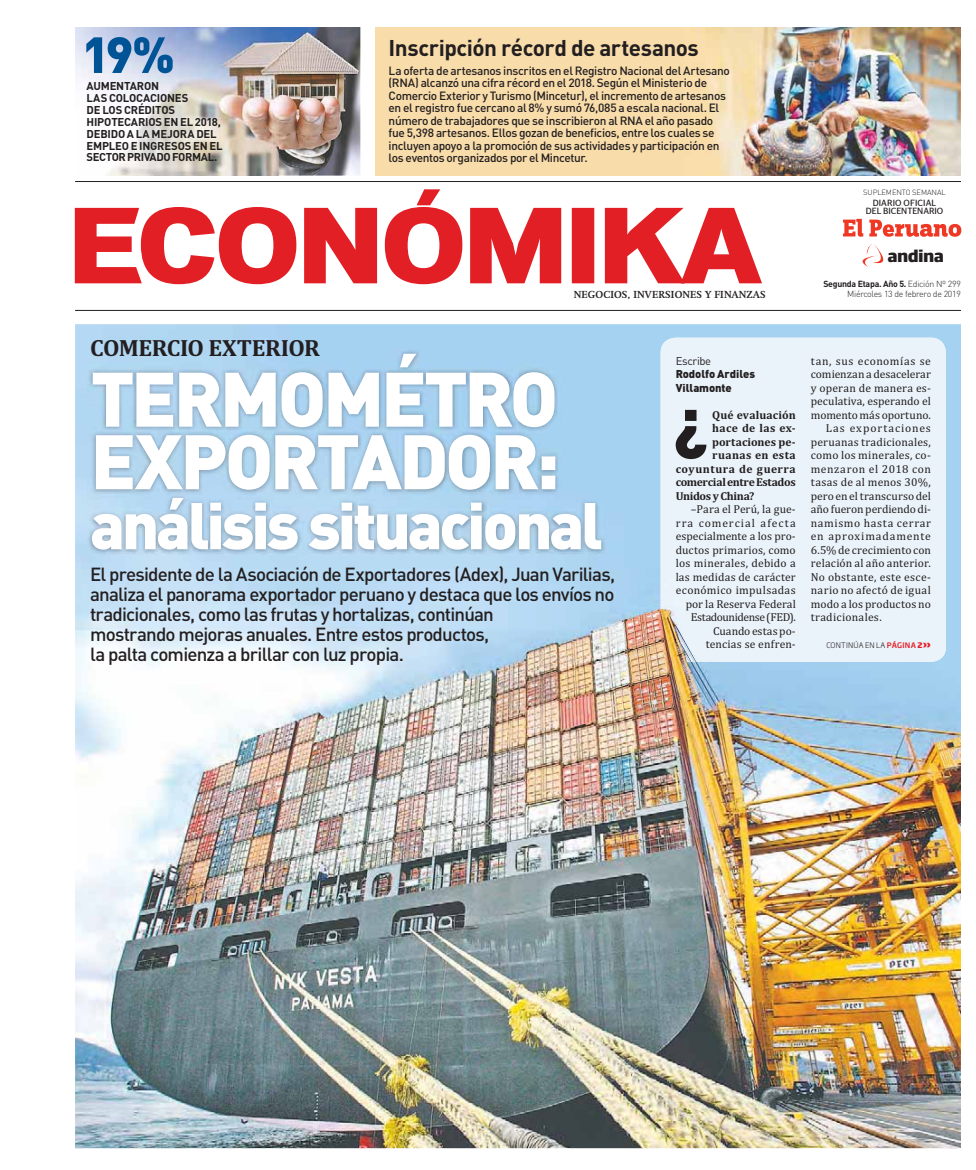
<style>
.page{position:relative;width:976px;height:1170px;background:#fff}
.page>*{position:absolute;margin:0;border:0;box-sizing:border-box;transform-origin:0 0}
.t1{font:900 75.88px/62.5px "DIN Pro";letter-spacing:-.045em;color:#fff}
.t2{font:900 68.5px "DIN Pro";color:#231f20}
.t3{font:900 65px "DIN Pro";letter-spacing:-.05em;color:#fff}
.t4{font:900 50px "DIN Pro";color:#005496}
.t5{font:700 23.75px "Cambria";letter-spacing:-.02em;color:#231f20}
.t6{font:700 22.5px "DIN Pro";letter-spacing:-.025em;color:#231f20}
.t7{font:500 18.75px/20px "DIN Pro";letter-spacing:-.045em;color:#231f20}
.t8{font:800 15.88px "Soho Gothic Pro";letter-spacing:-.04em;color:#231f20}
.t9{font:500 11.88px/12.5px "DIN Pro";letter-spacing:-.03em;color:#231f20}
.t10{font:11.62px/13.5px "Cambria";letter-spacing:.015em;color:#231f20;text-align:right}
.t11{font:11.62px "Cambria";letter-spacing:-.015em;color:#231f20}
.t12{font:11.62px "Cambria";letter-spacing:.055em;color:#231f20}
.t13{font:700 11.62px "Cambria";color:#231f20}
.t14{font:700 11.62px "Cambria";letter-spacing:.035em;color:#231f20}
.t15{font:700 11.62px "Cambria";letter-spacing:-.025em;color:#231f20}
.t16{font:700 11.62px "Cambria";letter-spacing:.045em;color:#231f20}
.t17{font:11.62px "Cambria";letter-spacing:.04em;color:#231f20}
.t18{font:11.62px "Cambria";letter-spacing:.065em;color:#231f20}
.t19{font:11.62px "Cambria";letter-spacing:.075em;color:#231f20}
.t20{font:700 11.62px "Cambria";letter-spacing:-.02em;color:#231f20}
.t21{font:700 11.25px/11.9px "DIN Pro";letter-spacing:-.02em;color:#231f20}
.t22{font:900 11.25px/13.5px "DIN Pro";letter-spacing:-.005em;color:#231f20}
.t23{font:11.25px "DIN Pro";letter-spacing:-.035em;color:#231f20}
.t24{font:700 10px "Swift";letter-spacing:.015em;color:#231f20}
.t25{font:9px/8.4px "Stag Sans";letter-spacing:.005em;color:#231f20;text-align:center}
.t26{font:300 8.75px/10px "DIN Pro";letter-spacing:-.03em;color:#231f20;text-align:right}
.t27{font:300 7.5px "Soho Gothic Pro";letter-spacing:.025em;color:#231f20}
.t28{font:300 7.5px "DIN Pro";letter-spacing:-.01em;color:#231f20}
.s1{font-weight:700}
.s2{font-weight:500;color:#e31f26}
.s3{font-weight:800;color:#e31f26}
.s4{font-weight:800;font-size:10px;color:#e31f26}
</style>
<div class="page">
<img style="left:75px;top:324px;width:885px;height:824px">
<img style="left:375px;top:27px;width:585px;height:149px">
<div style="left:660px;top:338px;width:285px;height:323px;background:#eaf3fa;border-radius:15px"></div>
<img style="left:108px;top:27px;width:252px;height:149px">
<hr style="left:75px;top:181px;width:885px;height:1px;background:#231f20">
<hr style="left:75px;top:310px;width:885px;height:1px;background:#231f20">
<svg style="left:75px;top:189px;width:686px;height:95px"></svg>
<svg style="left:843px;top:219px;width:117px;height:18px"></svg>
<svg style="left:862px;top:244px;width:22px;height:23px"></svg>
<img style="left:87px;top:349px;width:518px;height:205px">
<img style="left:615px;top:609px;width:104px;height:98px">
<img style="left:75px;top:27px;width:204px;height:148px">
<h3 class="t4" style="left:82px;top:26px;width:95px">19%</h3>
<p class="t21" style="left:87px;top:81px;width:137px">AUMENTARON<br>LAS COLOCACIONES<br>DE LOS CRÉDITOS<br>HIPOTECARIOS EN EL 2018,<br>DEBIDO A LA MEJORA DEL<br>EMPLEO E INGRESOS EN EL<br>SECTOR PRIVADO FORMAL.</p>
<h3 class="t6" style="left:388px;top:40px;width:311px">Inscripción récord de artesanos</h3>
<p class="t9" style="left:388px;top:66px;width:342px">La oferta de artesanos inscritos en el Registro Nacional del Artesano (RNA) alcanzó una cifra récord en el 2018. Según el Ministerio de Comercio Exterior y Turismo (Mincetur), el incremento de artesanos en el registro fue cercano al 8% y sumó 76,085 a escala nacional. El número de trabajadores que se inscribieron al RNA el año pasado fue 5,398 artesanos. Ellos gozan de beneficios, entre los cuales se incluyen apoyo a la promoción de sus actividades y participación en los eventos organizados por el Mincetur.</p>
<p class="t28" style="left:862px;top:189px;width:84px">SUPLEMENTO SEMANAL</p>
<p class="t25" style="left:865px;top:199px;width:79px">DIARIO OFICIAL<br>DEL BICENTENARIO</p>
<h3 class="t8" style="left:887px;top:247px;width:58px">andina</h3>
<p class="t24" style="left:573px;top:288px;width:193px">NEGOCIOS, INVERSIONES Y FINANZAS</p>
<p class="t26" style="left:823px;top:279px;width:139px"><span class="s1">Segunda Etapa. Año 5.</span> Edición Nº 299<br>Miércoles 13 de febrero de 2019</p>
<h3 class="t5" style="left:90px;top:339px;width:231px">COMERCIO EXTERIOR</h3>
<h1 class="t1" style="left:90px;top:369px;width:470px">TERMOMÉTRO<br>EXPORTADOR:</h1>
<h3 class="t3" style="left:90px;top:489px;width:514px">análisis situacional</h3>
<p class="t7" style="left:90px;top:566px;width:526px">El presidente de la Asociación de Exportadores (Adex), Juan Varilias, analiza el panorama exportador peruano y destaca que los envíos no tradicionales, como las frutas y hortalizas, continúan<br>mostrando mejoras anuales. Entre estos productos,<br>la palta comienza a brillar con luz propia.</p>
<p class="t23" style="left:675px;top:356px;width:37px">Escribe</p>
<p class="t22" style="left:675px;top:367px;width:81px">Rodolfo Ardiles<br>Villamonte</p>
<h2 class="t2" style="left:673px;top:383px;width:38px">¿</h2>
<p class="t13" style="left:712px;top:410px;width:85px">Qué evaluación</p>
<p class="t14" style="left:712px;top:424px;width:85px">hace de las ex-</p>
<p class="t13" style="left:712px;top:437px;width:85px">portaciones pe-</p>
<p class="t14" style="left:712px;top:451px;width:85px">ruanas en esta</p>
<p class="t16" style="left:675px;top:464px;width:121px">coyuntura de guerra</p>
<p class="t15" style="left:675px;top:478px;width:121px">comercial entre Estados</p>
<p class="t20" style="left:675px;top:491px;width:80px">Unidos y China?</p>
<p class="t10" style="left:675px;top:503px;width:122px">–Para el Perú, la gue&shy;rra comercial afecta especialmente a los pro&shy;ductos primarios, como los minerales, debido a las medidas de carácter económico impulsadas por la Reserva Federal<br>Estadounidense (FED).<br>Cuando estas po&shy;tencias se enfren-</p>
<p class="t12" style="left:810px;top:356px;width:121px">tan, sus economías se</p>
<p class="t10" style="left:810px;top:368px;width:121px">comienzan a desacelerar</p>
<p class="t10" style="left:810px;top:382px;width:122px">y operan de manera es-</p>
<p class="t10" style="left:810px;top:395px;width:121px">peculativa, esperando el</p>
<p class="t11" style="left:810px;top:410px;width:121px">momento más oportuno.</p>
<p class="t19" style="left:825px;top:424px;width:107px">Las exportaciones</p>
<p class="t10" style="left:810px;top:436px;width:121px">peruanas tradicionales,</p>
<p class="t10" style="left:810px;top:449px;width:122px">como los minerales, co-</p>
<p class="t17" style="left:810px;top:464px;width:122px">menzaron el 2018 con</p>
<p class="t10" style="left:810px;top:476px;width:121px">tasas de al menos 30%,</p>
<p class="t10" style="left:810px;top:490px;width:122px">pero en el transcurso del</p>
<p class="t11" style="left:810px;top:505px;width:122px">año fueron perdiendo di-</p>
<p class="t12" style="left:810px;top:518px;width:122px">namismo hasta cerrar</p>
<p class="t18" style="left:810px;top:532px;width:121px">en aproximadamente</p>
<p class="t10" style="left:810px;top:544px;width:122px">6.5% de crecimiento con</p>
<p class="t10" style="left:810px;top:557px;width:121px">relación al año anterior.</p>
<p class="t10" style="left:810px;top:571px;width:122px">No obstante, este esce-</p>
<p class="t10" style="left:810px;top:584px;width:121px">nario no afectó de igual</p>
<p class="t10" style="left:810px;top:598px;width:122px">modo a los productos no</p>
<p class="t10" style="left:810px;top:611px;width:72px">tradicionales.</p>
<p class="t27" style="left:825px;top:641px;width:106px">CONTINÚA EN LA <span class="s2">PÁGINA</span> <span class="s3">2</span><span class="s4">»</span></p>
</div>
